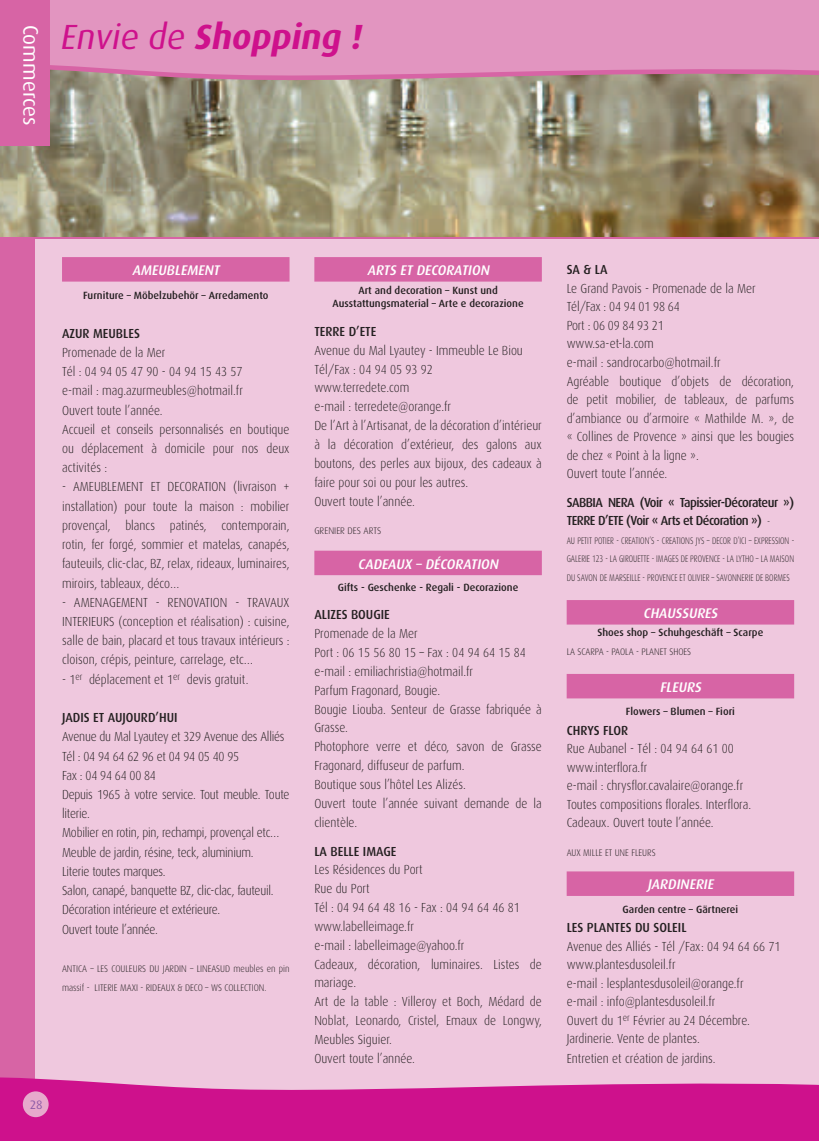
<style>
.page{position:relative;width:819px;height:1141px;background:#efc8de}
.page>*{position:absolute;margin:0;border:0;box-sizing:border-box;transform-origin:0 0}
.t1{font:italic 700 35px "Dax";color:#ce118c}
.t2{font:21px "Dax";color:#fff}
.t3{font:italic 500 14px "Dax";color:#fff}
.t4{font:300 13.12px/18.9px "Dax";color:#231f20;scale:.9 1}
.t5{font:300 13.12px/19.2px "Dax";letter-spacing:-.02em;color:#231f20;scale:.9 1}
.t6{font:500 13.12px "Dax";color:#231f20;scale:.95 1}
.t7{font:500 13.12px/18.6px "Dax";letter-spacing:-.04em;color:#231f20;scale:.95 1}
.t8{font:12.25px "Dax";color:#8c5ba6}
.t9{font:500 10.5px/13.7px "Dax";color:#231f20;text-align:center}
.t10{font:300 9.62px/18.6px "Dax";color:#231f20;text-align:justify;scale:.77 1}
.t11{font:300 9.62px/19.2px "Dax";color:#231f20;scale:.9 1}
.t12{font:300 9.62px "Dax";color:#231f20;scale:.95 1}
.s1{font-weight:400}
.s2{font-weight:300;font-size:9.62px}
</style>
<div class="page">
<div style="left:0;top:0;width:35px;height:1141px;background:#d764a5"></div>
<hr style="left:818px;top:37px;width:1px;height:202px;background:#d764a5">
<img style="left:0;top:80px;width:819px;height:156px">
<svg style="left:50px;top:77px;width:768px;height:3px;background:#ab8989"></svg>
<svg style="left:50px;top:0;width:768px;height:77px;background:#df92bd"></svg>
<svg style="left:818px;top:0;width:1px;height:80px"></svg>
<div style="left:0;top:0;width:50px;height:146px;background:#d764a5"></div>
<svg style="left:0;top:1077px;width:819px;height:64px;background:#d22997"></svg>
<div style="left:62px;top:257px;width:227px;height:25px;background:#d764a5"></div>
<div style="left:314px;top:257px;width:228px;height:25px;background:#d764a5"></div>
<div style="left:314px;top:551px;width:228px;height:24px;background:#d764a5"></div>
<div style="left:566px;top:600px;width:228px;height:25px;background:#d764a5"></div>
<div style="left:566px;top:674px;width:228px;height:24px;background:#d764a5"></div>
<div style="left:566px;top:871px;width:228px;height:25px;background:#d764a5"></div>
<div style="left:23px;top:1091px;width:26px;height:26px;background:#e7a9cc;border-radius:50%"></div>
<h2 class="t2" style="left:42px;top:25px;width:102px;rotate:90deg">Commerces</h2>
<h1 class="t1" style="left:60px;top:17px;width:310px"><span class="s1">Envie de</span> Shopping !</h1>
<p class="t3" style="left:132px;top:262px;width:91px">AMEUBLEMENT</p>
<p class="t9" style="left:83px;top:289px;width:187px">Furniture – Möbelzubehör – Arredamento</p>
<p class="t6" style="left:62px;top:326px;width:84px">AZUR MEUBLES</p>
<p class="t4" style="left:62px;top:343px;width:254px">Promenade de la Mer<br>Tél : 04 94 05 47 90 - 04 94 15 43 57<br>e-mail : mag.azurmeubles@hotmail.fr<br>Ouvert toute l’année.<br>Accueil et conseils personnalisés en boutique ou déplacement à domicile pour nos deux activités :</p>
<p class="t4" style="left:62px;top:477px;width:254px;text-align:justify">- AMEUBLEMENT ET DECORATION (livraison + installation) pour toute la maison : mobilier provençal, blancs patinés, contemporain, rotin, fer forgé, sommier et matelas, canapés, fauteuils, clic-clac, BZ, relax, rideaux, luminaires, miroirs, tableaux, déco…</p>
<p class="t4" style="left:62px;top:593px;width:254px;text-align:justify">- AMENAGEMENT - RENOVATION - TRAVAUX INTERIEURS (conception et réalisation) : cuisine, salle de bain, placard et tous travaux intérieurs : cloison, crépis, peinture, carrelage, etc…</p>
<p class="t4" style="left:62px;top:670px;width:208px">- 1<sup>er</sup> déplacement et 1<sup>er</sup> devis gratuit.</p>
<p class="t6" style="left:62px;top:710px;width:123px">JADIS ET AUJOURD’HUI</p>
<p class="t5" style="left:62px;top:727px;width:254px">Avenue du Mal Lyautey et 329 Avenue des Alliés Tél : 04 94 64 62 96 et 04 94 05 40 95<br>Fax : 04 94 64 00 84<br>Depuis 1965 à votre service. Tout meuble. Toute literie.<br>Mobilier en rotin, pin, rechampi, provençal etc… Meuble de jardin, résine, teck, aluminium.<br>Literie toutes marques.<br>Salon, canapé, banquette BZ, clic-clac, fauteuil.<br>Décoration intérieure et extérieure.<br>Ouvert toute l’année.</p>
<p class="t11" style="left:62px;top:959px;width:254px">ANTICA – LES COULEURS DU JARDIN – LINEASUD meubles en pin massif - LITERIE MAXI - RIDEAUX &amp; DECO – WS COLLECTION.</p>
<p class="t8" style="left:30px;top:1098px;width:14px">28</p>
<p class="t3" style="left:367px;top:262px;width:126px">ARTS ET DECORATION</p>
<p class="t9" style="left:332px;top:283px;width:193px">Art and decoration – Kunst und<br>Ausstattungsmaterial – Arte e decorazione</p>
<p class="t6" style="left:314px;top:324px;width:67px">TERRE D’ETE</p>
<p class="t4" style="left:314px;top:341px;width:254px">Avenue du Mal Lyautey - Immeuble Le Biou Tél/Fax : 04 94 05 93 92<br>www.terredete.com<br>e-mail : terredete@orange.fr<br>De l’Art à l’Artisanat, de la décoration d’intérieur à la décoration d’extérieur, des galons aux boutons, des perles aux bijoux, des cadeaux à faire pour soi ou pour les autres.<br>Ouvert toute l’année.</p>
<p class="t12" style="left:314px;top:526px;width:72px">GRENIER DES ARTS</p>
<p class="t3" style="left:358px;top:556px;width:145px">CADEAUX – DÉCORATION</p>
<p class="t9" style="left:338px;top:580px;width:182px">Gifts - Geschenke - Regali - Decorazione</p>
<p class="t6" style="left:314px;top:607px;width:81px">ALIZES BOUGIE</p>
<p class="t4" style="left:314px;top:624px;width:254px">Promenade de la Mer<br>Port : 06 15 56 80 15 – Fax : 04 94 64 15 84 e-mail : emiliachristia@hotmail.fr<br>Parfum Fragonard, Bougie.<br>Bougie Liouba. Senteur de Grasse fabriquée à<br>Grasse.<br>Photophore verre et déco, savon de Grasse<br>Fragonard, diffuseur de parfum.<br>Boutique sous l’hôtel Les Alizés.<br>Ouvert toute l’année suivant demande de la clientèle.</p>
<p class="t6" style="left:314px;top:844px;width:88px">LA BELLE IMAGE</p>
<p class="t4" style="left:314px;top:860px;width:254px">Les Résidences du Port<br>Rue du Port<br>Tél : 04 94 64 48 16 - Fax : 04 94 64 46 81 www.labelleimage.fr<br>e-mail : labelleimage@yahoo.fr<br>Cadeaux, décoration, luminaires. Listes de mariage.<br>Art de la table : Villeroy et Boch, Médard de<br>Noblat, Leonardo, Cristel, Emaux de Longwy,<br>Meubles Siguier.<br>Ouvert toute l’année.</p>
<p class="t6" style="left:566px;top:262px;width:44px">SA &amp; LA</p>
<p class="t4" style="left:566px;top:279px;width:254px">Le Grand Pavois - Promenade de la Mer<br>Tél/Fax : 04 94 01 98 64<br>Port : 06 09 84 93 21<br>www.sa-et-la.com<br>e-mail : sandrocarbo@hotmail.fr<br>Agréable boutique d’objets de décoration, de petit mobilier, de tableaux, de parfums d’ambiance ou d’armoire « Mathilde M. », de « Collines de Provence » ainsi que les bougies de chez « Point à la ligne ».<br>Ouvert toute l’année.</p>
<p class="t7" style="left:566px;top:493px;width:241px">SABBIA NERA (Voir « Tapissier-Décorateur »)<br>TERRE D’ETE (Voir « Arts et Décoration ») <span class="s2">-</span></p>
<p class="t10" style="left:566px;top:531px;width:297px">AU PETIT POTIER - CREATION’S - CREATIONS JYS – DECOR D’ICI – EXPRESSION - GALERIE 123 - LA GIROUETTE - IMAGES DE PROVENCE - LA LYTHO – LA MAISON DU SAVON DE MARSEILLE - PROVENCE ET OLIVIER – SAVONNERIE DE BORMES</p>
<p class="t3" style="left:643px;top:605px;width:79px">CHAUSSURES</p>
<p class="t9" style="left:597px;top:626px;width:167px">Shoes shop – Schuhgeschäft – Scarpe</p>
<p class="t11" style="left:566px;top:642px;width:140px">LA SCARPA - PAOLA - PLANET SHOES</p>
<p class="t3" style="left:659px;top:679px;width:46px">FLEURS</p>
<p class="t9" style="left:625px;top:705px;width:111px">Flowers – Blumen – Fiori</p>
<p class="t6" style="left:566px;top:723px;width:66px">CHRYS FLOR</p>
<p class="t4" style="left:566px;top:740px;width:206px">Rue Aubanel - Tél : 04 94 64 61 00 www.interflora.fr<br>e-mail : chrysflor.cavalaire@orange.fr Toutes compositions florales. Interflora.<br>Cadeaux. Ouvert toute l’année.</p>
<p class="t11" style="left:566px;top:843px;width:100px">AUX MILLE ET UNE FLEURS</p>
<p class="t3" style="left:647px;top:877px;width:70px">JARDINERIE</p>
<p class="t9" style="left:622px;top:902px;width:117px">Garden centre – Gärtnerei</p>
<p class="t6" style="left:566px;top:920px;width:128px">LES PLANTES DU SOLEIL</p>
<p class="t4" style="left:566px;top:937px;width:239px">Avenue des Alliés - Tél /Fax: 04 94 64 66 71 www.plantesdusoleil.fr<br>e-mail : lesplantesdusoleil@orange.fr<br>e-mail : info@plantesdusoleil.fr<br>Ouvert du 1<sup>er</sup> Février au 24 Décembre.<br>Jardinerie. Vente de plantes.<br>Entretien et création de jardins.</p>
</div>
